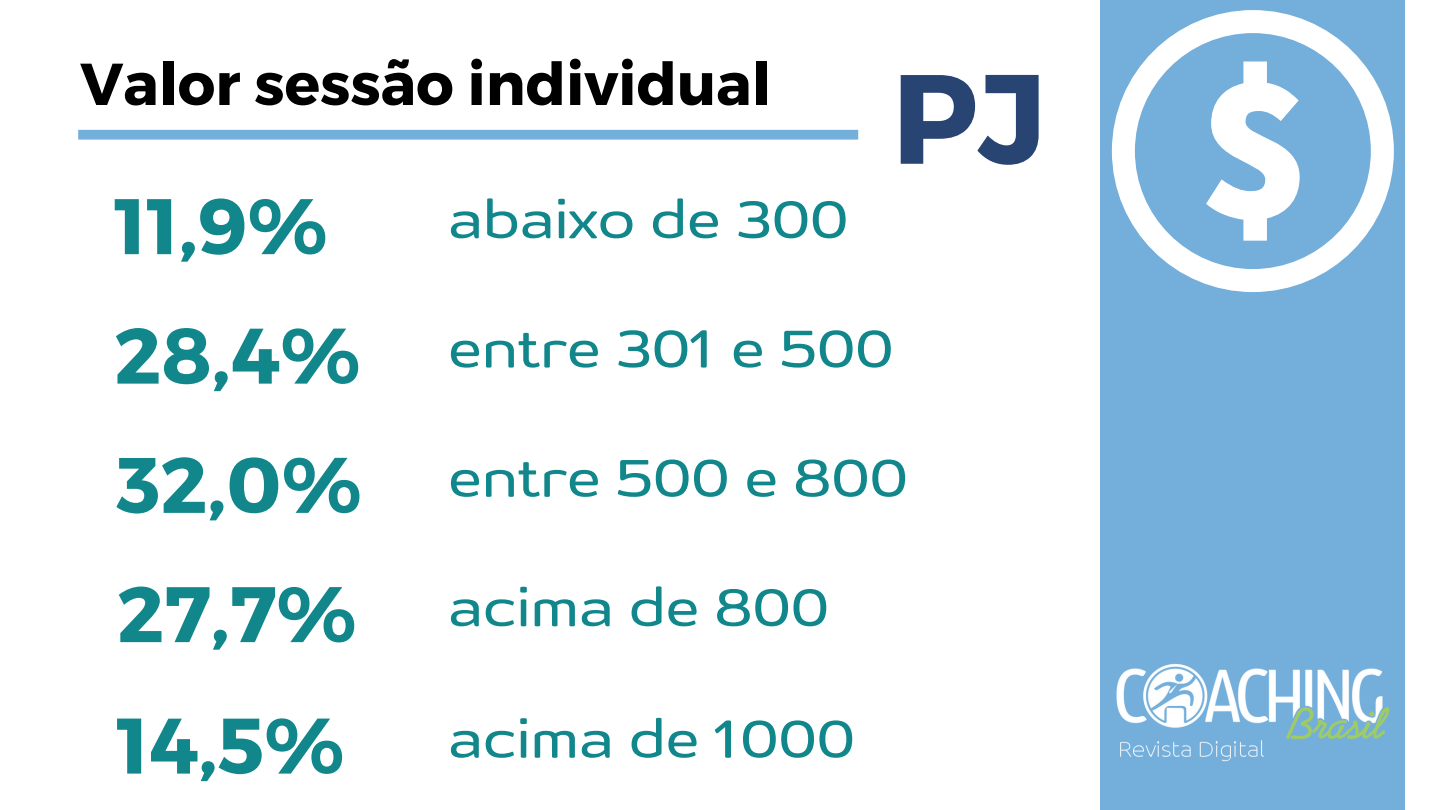
<style>
.page{position:relative;width:1440px;height:810px;background:#fff}
.page>*{position:absolute;margin:0;border:0;box-sizing:border-box;transform-origin:0 0}
.t1{font:700 126.8px "Montserrat";color:#274472}
.t2{font:700 78.5px "Montserrat";color:#11878c}
.t3{font:700 59.1px "Montserrat";color:#000}
.t4{font:57.6px "Dumondi Re Ex";color:#11878c}
.s1{font-family:"Montserrat";font-weight:700;font-size:78.5px}
</style>
<div class="page">
<div style="left:1101px;top:0;width:304px;height:810px;background:#74aedb"></div>
<div style="left:78px;top:130px;width:780px;height:10px;background:#74aedb"></div>
<svg style="left:1112px;top:10px;width:282px;height:282px"></svg>
<svg style="left:1206px;top:61px;width:94px;height:180px"></svg>
<img style="left:1116px;top:664px;width:274px;height:98px">
<p class="t3" style="left:80px;top:46px;width:692px">Valor sessão individual</p>
<h2 class="t2" style="left:114px;top:175px;width:215px">11,9%</h2>
<p class="t4" style="left:448px;top:184px;width:402px">abaixo de 300</p>
<h1 class="t1" style="left:892px;top:36px;width:156px">PJ</h1>
<p class="t4" style="left:114px;top:314px;width:781px"><span class="s1">28,4%</span> entre 301 e 500</p>
<p class="t4" style="left:117px;top:443px;width:793px"><span class="s1">32,0%</span> entre 500 e 800</p>
<p class="t4" style="left:117px;top:572px;width:713px"><span class="s1">27,7%</span> acima de 800</p>
<h2 class="t2" style="left:117px;top:695px;width:230px">14,5%</h2>
<p class="t4" style="left:448px;top:704px;width:408px">acima de 1000</p>
</div>
